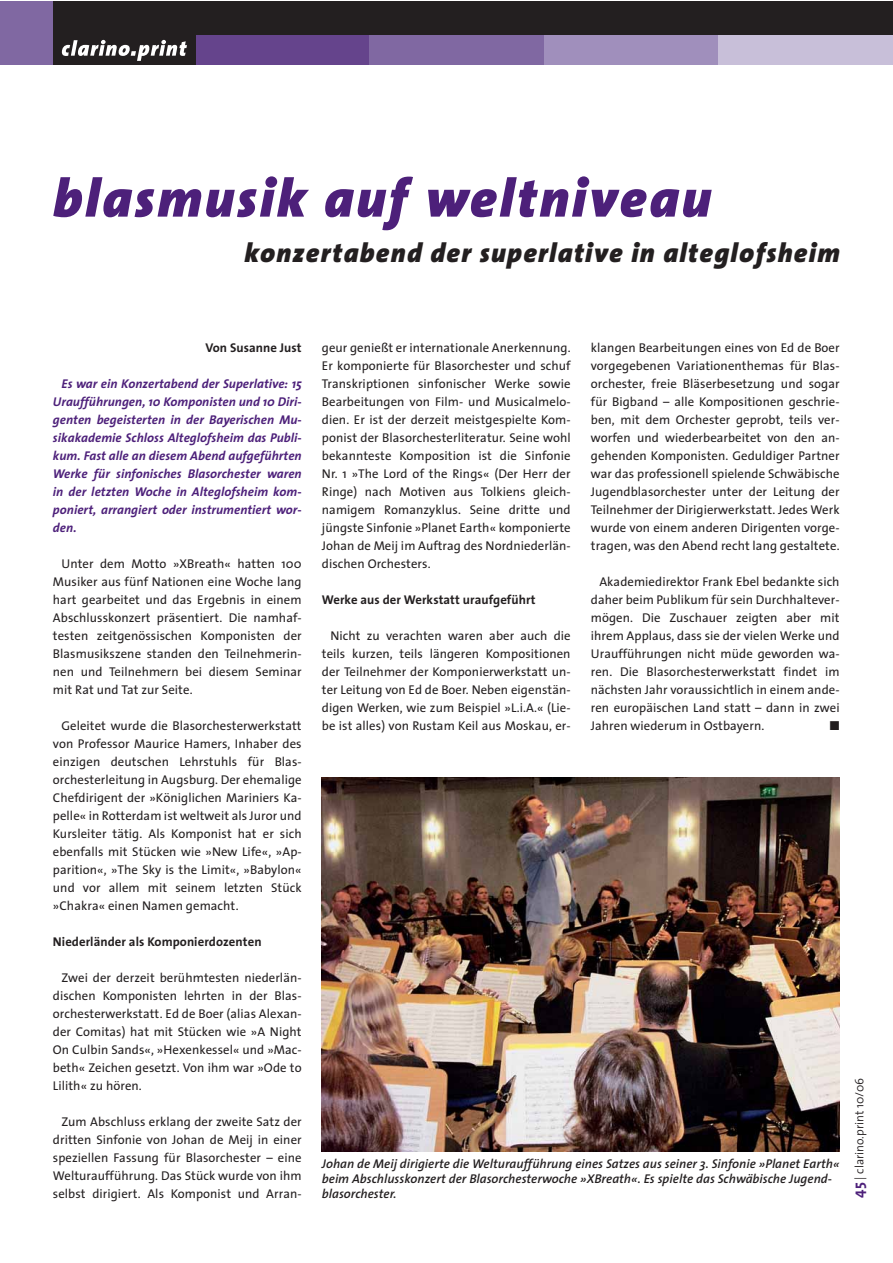
<style>
.page{position:relative;width:893px;height:1263px;background:#fff}
.page>*{position:absolute;margin:0;border:0;box-sizing:border-box;transform-origin:0 0}
.t1{font:italic 900 54px "Thesis Sans";letter-spacing:.055em;color:#4d207a}
.t2{font:italic 900 27px "Thesis Sans";letter-spacing:.055em;color:#231f20}
.t3{font:12.75px/18px "Thesis Sans";letter-spacing:.005em;color:#231f20;text-align:justify}
.t4{font:italic 700 12.75px/18px "Thesis Sans";letter-spacing:.005em;color:#4d207a;text-align:justify}
.t5{font:italic 600 12.75px/15px "Thesis Sans";letter-spacing:.005em;color:#231f20}
.t6{font:700 12.75px "Thesis Sans";letter-spacing:.005em;color:#231f20}
.t7{font:12.75px "Zapf Dingbats";color:#231f20}
.t8{font:300 12px "Thesis Sans";color:#231f20}
.s1{font-weight:700;font-size:15px;color:#4d207a}
</style>
<div class="page">
<div style="left:195px;top:35px;width:175px;height:29px;background:#65448c"></div>
<div style="left:370px;top:35px;width:174px;height:29px;background:#8068a2"></div>
<div style="left:544px;top:35px;width:174px;height:29px;background:#a08fbc"></div>
<div style="left:718px;top:35px;width:174px;height:29px;background:#c8bfd9"></div>
<div style="left:0;top:1px;width:53px;height:63px;background:#8068a2"></div>
<div style="left:53px;top:1px;width:142px;height:63px;background:#231f20"></div>
<div style="left:53px;top:1px;width:839px;height:34px;background:#231f20"></div>
<svg style="left:62px;top:40px;width:125px;height:21px"></svg>
<img style="left:322px;top:778px;width:518px;height:373px">
<h1 class="t1" style="left:53px;top:176px;width:659px">blasmusik auf weltniveau</h1>
<h2 class="t2" style="left:244px;top:242px;width:597px">konzertabend der superlative in alteglofsheim</h2>
<p class="t6" style="left:205px;top:342px;width:98px">Von Susanne Just</p>
<p class="t4" style="left:53px;top:376px;width:250px;text-indent:9px">Es war ein Konzertabend der Superlative: 15<br>Uraufführungen, 10 Komponisten und 10 Diri&shy;genten begeisterten in der Bayerischen Mu&shy;sikakademie Schloss Alteglofsheim das Publi&shy;kum. Fast alle an diesem Abend aufgeführten Werke für sinfonisches Blasorchester waren in der letzten Woche in Alteglofsheim kom&shy;poniert, arrangiert oder instrumentiert wor&shy;den.</p>
<p class="t3" style="left:53px;top:555px;width:250px;text-indent:9px">Unter dem Motto »XBreath« hatten 100<br>Musiker aus fünf Nationen eine Woche lang hart gearbeitet und das Ergebnis in einem Abschlusskonzert präsentiert. Die namhaf&shy;testen zeitgenössischen Komponisten der Blasmusikszene standen den Teilnehmerin&shy;nen und Teilnehmern bei diesem Seminar mit Rat und Tat zur Seite.</p>
<p class="t3" style="left:53px;top:717px;width:250px;text-indent:9px">Geleitet wurde die Blasorchesterwerkstatt von Professor Maurice Hamers, Inhaber des einzigen deutschen Lehrstuhls für Blas&shy;orchesterleitung in Augsburg. Der ehemalige Chefdirigent der »Königlichen Mariniers Ka&shy;pelle« in Rotterdam ist weltweit als Juror und Kursleiter tätig. Als Komponist hat er sich ebenfalls mit Stücken wie »New Life«, »Ap&shy;parition«, »The Sky is the Limit«, »Babylon« und vor allem mit seinem letzten Stück »Chakra« einen Namen gemacht.</p>
<p class="t6" style="left:53px;top:936px;width:210px">Niederländer als Komponierdozenten</p>
<p class="t3" style="left:53px;top:969px;width:250px;text-indent:9px">Zwei der derzeit berühmtesten niederlän&shy;dischen Komponisten lehrten in der Blas&shy;orchesterwerkstatt. Ed de Boer (alias Alexan&shy;der Comitas) hat mit Stücken wie »A Night On Culbin Sands«, »Hexenkessel« und »Mac&shy;beth« Zeichen gesetzt. Von ihm war »Ode to Lilith« zu hören.</p>
<p class="t3" style="left:53px;top:1113px;width:250px;text-indent:9px">Zum Abschluss erklang der zweite Satz der dritten Sinfonie von Johan de Meij in einer speziellen Fassung für Blasorchester – eine Welturaufführung. Das Stück wurde von ihm selbst dirigiert. Als Komponist und Arran-</p>
<p class="t3" style="left:322px;top:339px;width:250px">geur genießt er internationale Anerkennung.<br>Er komponierte für Blasorchester und schuf Transkriptionen sinfonischer Werke sowie Bearbeitungen von Film- und Musicalmelo&shy;dien. Er ist der derzeit meistgespielte Kom&shy;ponist der Blasorchesterliteratur. Seine wohl bekannteste Komposition ist die Sinfonie Nr. 1 »The Lord of the Rings« (Der Herr der Ringe) nach Motiven aus Tolkiens gleich&shy;namigem Romanzyklus. Seine dritte und jüngste Sinfonie »Planet Earth« komponierte Johan de Meij im Auftrag des Nordniederlän&shy;dischen Orchesters.</p>
<p class="t6" style="left:322px;top:594px;width:215px">Werke aus der Werkstatt uraufgeführt</p>
<p class="t3" style="left:322px;top:627px;width:250px;text-indent:9px">Nicht zu verachten waren aber auch die teils kurzen, teils längeren Kompositionen der Teilnehmer der Komponierwerkstatt un&shy;ter Leitung von Ed de Boer. Neben eigenstän&shy;digen Werken, wie zum Beispiel »L.i.A.« (Lie&shy;be ist alles) von Rustam Keil aus Moskau, er-</p>
<p class="t3" style="left:591px;top:339px;width:250px">klangen Bearbeitungen eines von Ed de Boer vorgegebenen Variationenthemas für Blas&shy;orchester, freie Bläserbesetzung und sogar für Bigband – alle Kompositionen geschrie&shy;ben, mit dem Orchester geprobt, teils ver&shy;worfen und wiederbearbeitet von den an&shy;gehenden Komponisten. Geduldiger Partner war das professionell spielende Schwäbische Jugendblasorchester unter der Leitung der Teilnehmer der Dirigierwerkstatt. Jedes Werk wurde von einem anderen Dirigenten vorge&shy;tragen, was den Abend recht lang gestaltete.</p>
<p class="t3" style="left:591px;top:573px;width:250px;text-indent:9px">Akademiedirektor Frank Ebel bedankte sich daher beim Publikum für sein Durchhaltever&shy;mögen. Die Zuschauer zeigten aber mit ihrem Applaus, dass sie der vielen Werke und Uraufführungen nicht müde geworden wa&shy;ren. Die Blasorchesterwerkstatt findet im nächsten Jahr voraussichtlich in einem ande&shy;ren europäischen Land statt – dann in zwei Jahren wiederum in Ostbayern.</p>
<p class="t7" style="left:830px;top:718px;width:11px">■</p>
<p class="t5" style="left:322px;top:1157px;width:519px">Johan de Meij dirigierte die Welturaufführung eines Satzes aus seiner 3. Sinfonie »Planet Earth« beim Abschlusskonzert der Blasorchesterwoche »XBreath«. Es spielte das Schwäbische Jugend&shy;blasorchester.</p>
<p class="t8" style="left:854px;top:1198px;width:122px;rotate:-90deg"><span class="s1">45</span> | clarino.print 10/06</p>
</div>
